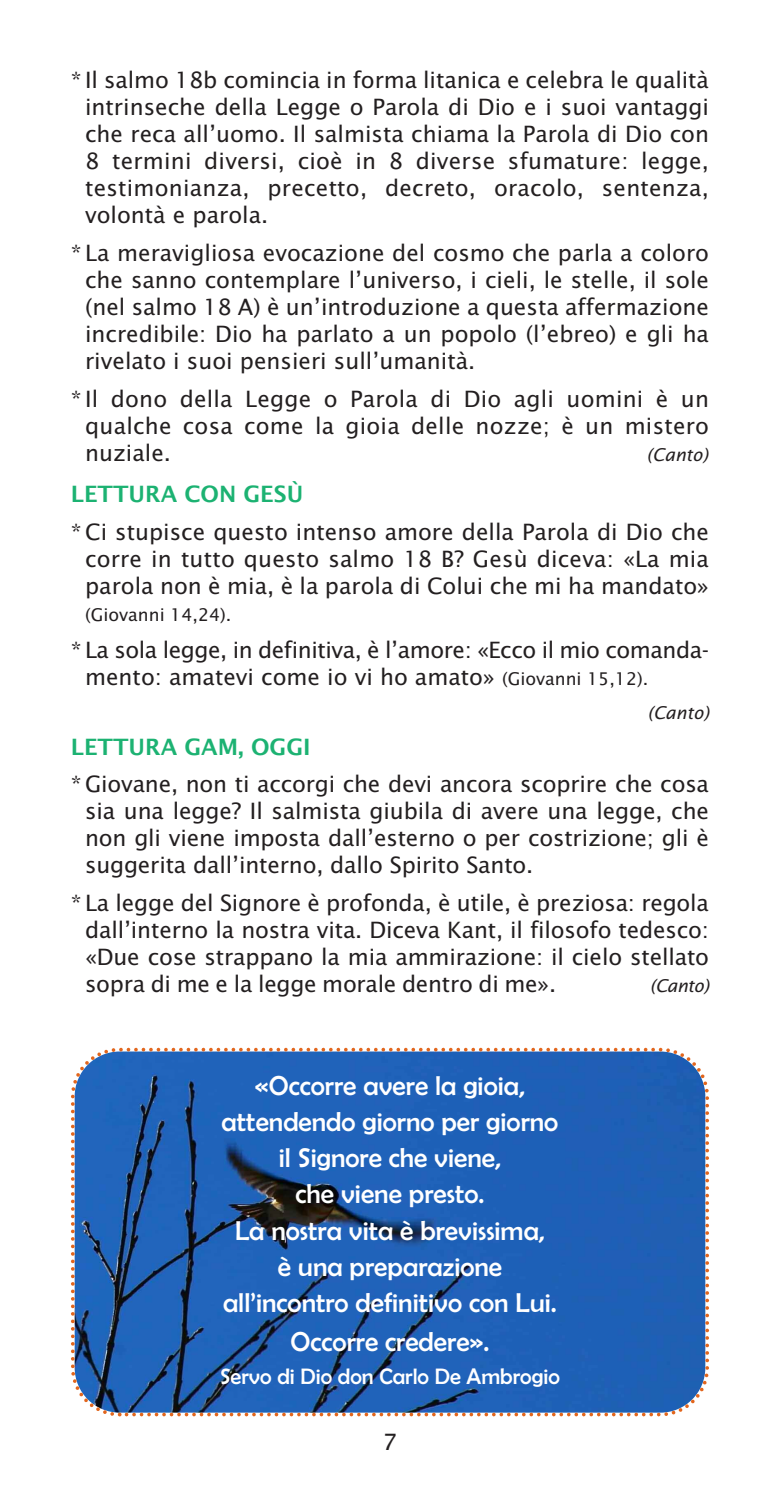
<style>
.page{position:relative;width:780px;height:1489px;background:#fff}
.page>*{position:absolute;margin:0;border:0;box-sizing:border-box;transform-origin:0 0}
.t1{font:27.5px/36.5px "Berlin Sans FB";color:#fff;text-align:center}
.t2{font:22.5px/27px "Lucida Sans";color:#231f20;text-align:justify}
.t3{font:22.5px/27px "Lucida Sans";letter-spacing:-.02em;color:#231f20}
.t4{font:600 22.5px "Lucida Sans";color:#1cb272}
.t5{font:22.5px "Berlin Sans FB";color:#fff}
.t6{font:italic 17.5px "Lucida Sans";color:#231f20}
.t7{font:17.5px "Lucida Sans";color:#231f20}
.s1{font-size:17.5px}
</style>
<div class="page">
<svg style="left:71px;top:1047px;width:638px;height:370px;background:#2862af"></svg>
<svg style="left:118px;top:1412px;width:3px;height:4px"></svg>
<p class="t2" style="left:85px;top:67px;width:625px;text-indent:-14px">* Il salmo 18b comincia in forma litanica e celebra le qualità intrinseche della Legge o Parola di Dio e i suoi vantaggi che reca all’uomo. Il salmista chiama la Parola di Dio con 8 termini diversi, cioè in 8 diverse sfumature: legge, testimonianza, precetto, decreto, oracolo, sentenza, volontà e parola.</p>
<p class="t2" style="left:85px;top:240px;width:625px;text-indent:-14px">* La meravigliosa evocazione del cosmo che parla a coloro che sanno contemplare l’universo, i cieli, le stelle, il sole (nel salmo 18 A) è un’introduzione a questa affermazione incredibile: Dio ha parlato a un popolo (l’ebreo) e gli ha rivelato i suoi pensieri sull’umanità.</p>
<p class="t2" style="left:85px;top:385px;width:625px;text-indent:-14px">* Il dono della Legge o Parola di Dio agli uomini è un qualche cosa come la gioia delle nozze; è un mistero nuziale.</p>
<p class="t6" style="left:646px;top:444px;width:63px">(Canto)</p>
<p class="t4" style="left:71px;top:481px;width:234px">LETTURA CON GESÙ</p>
<p class="t2" style="left:85px;top:518px;width:625px;text-indent:-14px">*Ci stupisce questo intenso amore della Parola di Dio che corre in tutto questo salmo 18 B? Gesù diceva: «La mia parola non è mia, è la parola di Colui che mi ha mandato»</p>
<p class="t7" style="left:85px;top:604px;width:148px">(Giovanni 14,24).</p>
<p class="t3" style="left:85px;top:637px;width:625px;text-indent:-14px">* La sola legge, in definitiva, è l’amore: «Ecco il mio comanda&shy;mento: amatevi come io vi ho amato» <span class="s1">(Giovanni 15,12).</span></p>
<p class="t6" style="left:647px;top:702px;width:63px">(Canto)</p>
<p class="t4" style="left:71px;top:733px;width:241px">LETTURA GAM, OGGI</p>
<p class="t2" style="left:85px;top:771px;width:625px;text-indent:-14px">* Giovane, non ti accorgi che devi ancora scoprire che cosa sia una legge? Il salmista giubila di avere una legge, che non gli viene imposta dall’esterno o per costrizione; gli è suggerita dall’interno, dallo Spirito Santo.</p>
<p class="t2" style="left:85px;top:889px;width:625px;text-indent:-14px">* La legge del Signore è profonda, è utile, è preziosa: regola dall’interno la nostra vita. Diceva Kant, il filosofo tedesco: «Due cose strappano la mia ammirazione: il cielo stellato sopra di me e la legge morale dentro di me».</p>
<p class="t6" style="left:650px;top:975px;width:60px">(Canto)</p>
<p class="t1" style="left:221px;top:1066px;width:338px">«Occorre avere la gioia, attendendo giorno per giorno il Signore che viene,<br>che viene presto.<br>La nostra vita è brevissima,<br>è una preparazione all’incontro definitivo con Lui.<br>Occorre credere».</p>
<p class="t5" style="left:220px;top:1362px;width:341px">Servo di Dio don Carlo De Ambrogio</p>
<p class="t2" style="left:383px;top:1428px;width:16px">7</p>
</div>
